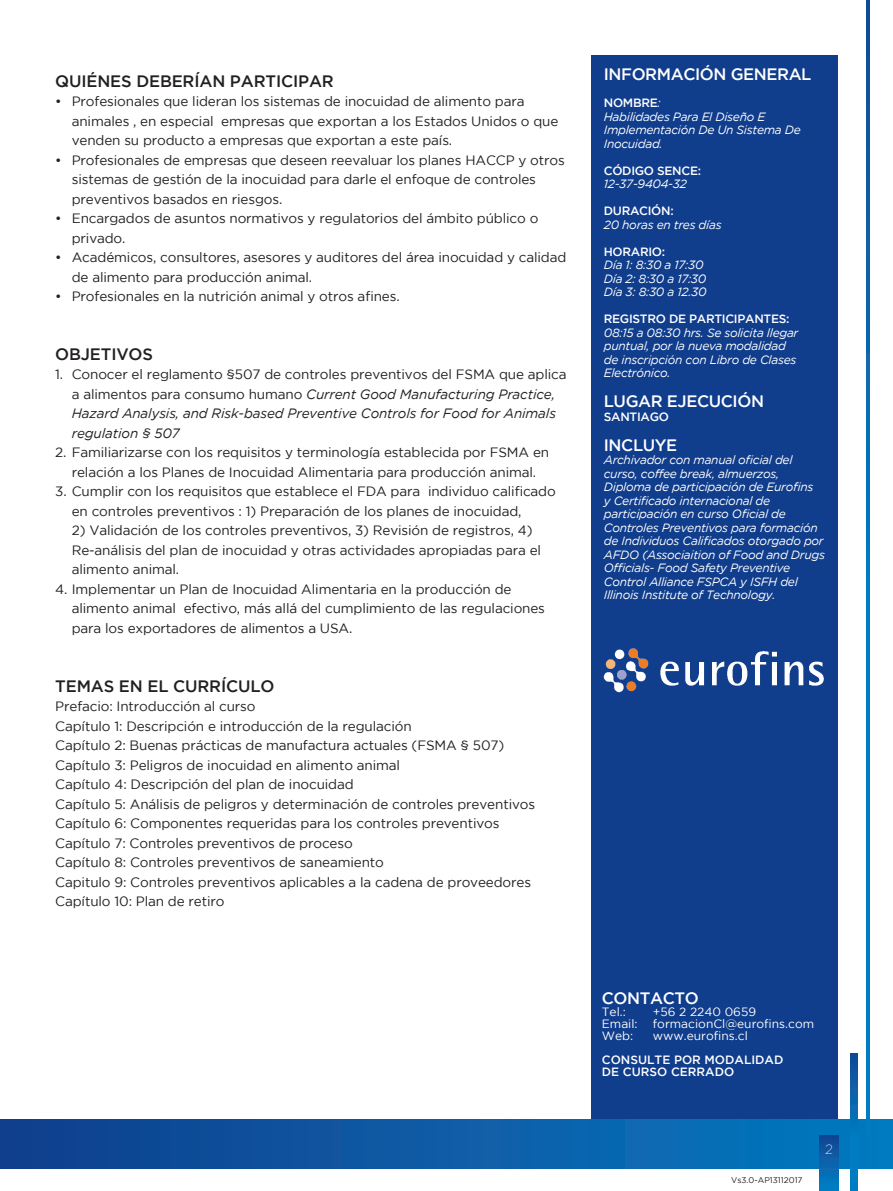
<style>
.page{position:relative;width:893px;height:1191px;background:#fff}
.page>*{position:absolute;margin:0;border:0;box-sizing:border-box;transform-origin:0 0}
.t1{font:500 16.5px "Gotham";letter-spacing:-.01em;color:#231f20}
.t2{font:500 16.5px "Gotham";letter-spacing:-.025em;color:#fff}
.t3{font:13.5px/19.5px "Gotham";letter-spacing:-.01em;color:#231f20}
.t4{font:italic 13.5px/19.5px "Gotham";letter-spacing:-.01em;color:#231f20}
.t5{font:200 13.5px "Gotham";color:#fff}
.t6{font:italic 12px/13.5px "Gotham";letter-spacing:-.025em;color:#fff}
.t7{font:12px "Gotham";color:#fff}
.t8{font:500 12px "Gotham";letter-spacing:-.025em;color:#fff}
.t9{font:500 12px/12px "Gotham";color:#fff}
.t10{font:8.25px "Gotham";color:#231f20}
.s1{font-style:normal}
.s2{font-weight:500;font-style:normal}
</style>
<div class="page">
<div style="left:0;top:1119px;width:893px;height:49px;background:linear-gradient(to right,#123e8d,#047ac0)"></div>
<div style="left:820px;top:1135px;width:18px;height:56px;background:linear-gradient(to bottom,#124491,#007fc5)"></div>
<svg style="left:850px;top:1053px;width:7px;height:138px"></svg>
<svg style="left:866px;top:0;width:4px;height:1135px;background:#056fb6"></svg>
<div style="left:591px;top:55px;width:247px;height:1064px;background:#103d8c"></div>
<img style="left:604px;top:648px;width:220px;height:45px">
<p class="t1" style="left:55px;top:72px;width:280px">QUIÉNES DEBERÍAN PARTICIPAR</p>
<p class="t3" style="left:72px;top:92px;width:488px;text-indent:-16px">• Profesionales que lideran los sistemas de inocuidad de alimento para animales , en especial empresas que exportan a los Estados Unidos o que venden su producto a empresas que exportan a este país.</p>
<p class="t3" style="left:72px;top:150px;width:494px;text-indent:-16px">• Profesionales de empresas que deseen reevaluar los planes HACCP y otros sistemas de gestión de la inocuidad para darle el enfoque de controles preventivos basados en riesgos.</p>
<p class="t3" style="left:72px;top:209px;width:468px;text-indent:-16px">• Encargados de asuntos normativos y regulatorios del ámbito público o privado.</p>
<p class="t3" style="left:72px;top:248px;width:496px;text-indent:-16px">• Académicos, consultores, asesores y auditores del área inocuidad y calidad de alimento para producción animal.</p>
<p class="t3" style="left:55px;top:287px;width:346px">• Profesionales en la nutrición animal y otros afines.</p>
<p class="t1" style="left:55px;top:345px;width:99px">OBJETIVOS</p>
<p class="t4" style="left:72px;top:365px;width:496px;text-indent:-16px"><span class="s1">1. Conocer el reglamento §507 de controles preventivos del FSMA que aplica a alimentos para consumo humano</span> Current Good Manufacturing Practice, Hazard Analysis, and Risk-based Preventive Controls for Food for Animals regulation § 507</p>
<p class="t3" style="left:55px;top:443px;width:495px;text-align:center">2. Familiarizarse con los requisitos y terminología establecida por FSMA en relación a los Planes de Inocuidad Alimentaria para producción animal.</p>
<p class="t3" style="left:72px;top:482px;width:486px;text-indent:-16px">3. Cumplir con los requisitos que establece el FDA para individuo calificado en controles preventivos : 1) Preparación de los planes de inocuidad,</p>
<p class="t3" style="left:72px;top:521px;width:471px">2) Validación de los controles preventivos, 3) Revisión de registros, 4)<br>Re-análisis del plan de inocuidad y otras actividades apropiadas para el alimento animal.</p>
<p class="t3" style="left:72px;top:579px;width:475px;text-indent:-16px">4. Implementar un Plan de Inocuidad Alimentaria en la producción de alimento animal efectivo, más allá del cumplimiento de las regulaciones para los exportadores de alimentos a USA.</p>
<p class="t1" style="left:55px;top:676px;width:221px">TEMAS EN EL CURRÍCULO</p>
<p class="t3" style="left:55px;top:696px;width:481px">Prefacio: Introducción al curso<br>Capítulo 1: Descripción e introducción de la regulación<br>Capítulo 2: Buenas prácticas de manufactura actuales (FSMA § 507)<br>Capítulo 3: Peligros de inocuidad en alimento animal<br>Capítulo 4: Descripción del plan de inocuidad<br>Capítulo 5: Análisis de peligros y determinación de controles preventivos Capítulo 6: Componentes requeridas para los controles preventivos Capítulo 7: Controles preventivos de proceso<br>Capítulo 8: Controles preventivos de saneamiento<br>Capitulo 9: Controles preventivos aplicables a la cadena de proveedores Capítulo 10: Plan de retiro</p>
<p class="t2" style="left:604px;top:65px;width:209px">INFORMACIÓN GENERAL</p>
<p class="t6" style="left:604px;top:96px;width:199px"><span class="s2">NOMBRE</span>:<br>Habilidades Para El Diseño E<br>Implementación De Un Sistema De<br>Inocuidad.</p>
<p class="t8" style="left:604px;top:164px;width:99px">CÓDIGO SENCE:</p>
<p class="t6" style="left:604px;top:177px;width:85px">12-37-9404-32</p>
<p class="t8" style="left:604px;top:204px;width:71px">DURACIÓN:</p>
<p class="t6" style="left:604px;top:218px;width:119px">20 horas en tres días</p>
<p class="t8" style="left:604px;top:245px;width:63px">HORARIO:</p>
<p class="t6" style="left:604px;top:258px;width:104px">Día 1: 8:30 a 17:30<br>Día 2: 8:30 a 17:30<br>Día 3: 8:30 a 12.30</p>
<p class="t8" style="left:604px;top:312px;width:187px">REGISTRO DE PARTICIPANTES:</p>
<p class="t6" style="left:604px;top:326px;width:196px">08:15 a 08:30 hrs. Se solicita llegar puntual, por la nueva modalidad de inscripción con Libro de Clases<br>Electrónico.</p>
<p class="t2" style="left:604px;top:392px;width:162px">LUGAR EJECUCIÓN</p>
<p class="t8" style="left:604px;top:410px;width:67px">SANTIAGO</p>
<p class="t2" style="left:604px;top:436px;width:75px">INCLUYE</p>
<p class="t6" style="left:604px;top:453px;width:223px">Archivador con manual oficial del curso, coffee break, almuerzos, Diploma de participación de Eurofins<br>y Certificado internacional de participación en curso Oficial de Controles Preventivos para formación de Individuos Calificados otorgado por AFDO (Associaition of Food and Drugs Officials- Food Safety Preventive Control Alliance FSPCA y ISFH del Illinois Institute of Technology.</p>
<p class="t2" style="left:602px;top:988px;width:98px">CONTACTO</p>
<p class="t7" style="left:602px;top:1004px;width:26px">Tel.:</p>
<p class="t7" style="left:653px;top:1004px;width:105px">+56 2 2240 0659</p>
<p class="t7" style="left:602px;top:1016px;width:37px">Email:</p>
<p class="t7" style="left:653px;top:1016px;width:163px">formacionCl@eurofins.com</p>
<p class="t7" style="left:602px;top:1028px;width:33px">Web:</p>
<p class="t7" style="left:653px;top:1028px;width:96px">www.eurofins.cl</p>
<p class="t9" style="left:602px;top:1053px;width:183px">CONSULTE POR MODALIDAD<br>DE CURSO CERRADO</p>
<p class="t10" style="left:731px;top:1175px;width:73px">Vs3.0-AP13112017</p>
<p class="t5" style="left:825px;top:1142px;width:9px">2</p>
</div>
